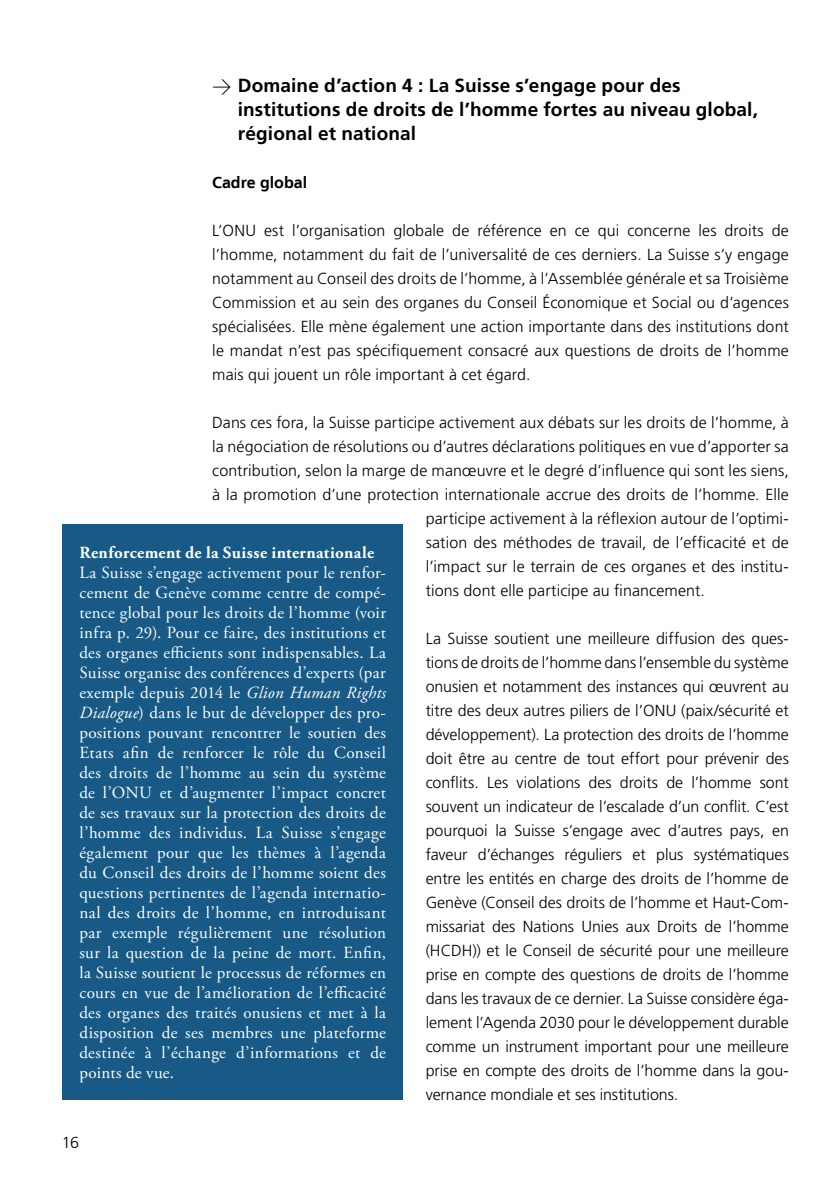
<style>
.page{position:relative;width:840px;height:1191px;background:#fff}
.page>*{position:absolute;margin:0;border:0;box-sizing:border-box;transform-origin:0 0}
.t1{font:700 19px/24px "Frutiger LT Pro";letter-spacing:.01em;color:#000}
.t2{font:17px/20px "Adobe Garamond Pro";letter-spacing:.02em;color:#fff;text-align:justify}
.t3{font:700 17px "Adobe Garamond Pro";letter-spacing:.02em;color:#fff}
.t4{font:300 16px/24px "Frutiger LT Pro";letter-spacing:.005em;color:#000;text-align:justify}
.t5{font:700 16px "Frutiger LT";color:#000}
.s1{font-family:"DIN";font-weight:300}
.s2{font-style:italic}
</style>
<div class="page">
<div style="left:62px;top:524px;width:341px;height:576px;background:#185985"></div>
<p class="t1" style="left:238px;top:74px;width:521px;text-indent:-26px"><span class="s1">&gt;</span> Domaine d’action 4 : La Suisse s’engage pour des institutions de droits de l’homme fortes au niveau global, régional et national</p>
<p class="t5" style="left:212px;top:173px;width:96px">Cadre global</p>
<p class="t4" style="left:212px;top:219px;width:578px">L’ONU est l’organisation globale de référence en ce qui concerne les droits de l’homme, notamment du fait de l’universalité de ces derniers. La Suisse s’y engage notamment au Conseil des droits de l’homme, à l’Assemblée générale et sa Troisième Commission et au sein des organes du Conseil Économique et Social ou d’agences spécialisées. Elle mène également une action importante dans des institutions dont le mandat n’est pas spécifiquement consacré aux questions de droits de l’homme mais qui jouent un rôle important à cet égard.</p>
<p class="t4" style="left:212px;top:411px;width:578px">Dans ces fora, la Suisse participe activement aux débats sur les droits de l’homme, à</p>
<p class="t4" style="left:212px;top:435px;width:578px">la négociation de résolutions ou d’autres déclarations politiques en vue d’apporter sa</p>
<p class="t4" style="left:212px;top:459px;width:577px">contribution, selon la marge de manœuvre et le degré d’influence qui sont les siens,</p>
<p class="t4" style="left:212px;top:483px;width:577px">à la promotion d’une protection internationale accrue des droits de l’homme. Elle</p>
<p class="t4" style="left:425px;top:507px;width:364px">participe activement à la réflexion autour de l’optimi-</p>
<p class="t4" style="left:425px;top:531px;width:364px">sation des méthodes de travail, de l’efficacité et de</p>
<p class="t4" style="left:425px;top:555px;width:364px">l’impact sur le terrain de ces organes et des institu-</p>
<p class="t4" style="left:425px;top:579px;width:280px">tions dont elle participe au financement.</p>
<p class="t4" style="left:425px;top:627px;width:364px">La Suisse soutient une meilleure diffusion des ques&shy;tions de droits de l’homme dans l’ensemble du système onusien et notamment des instances qui œuvrent au titre des deux autres piliers de l’ONU (paix/sécurité et développement). La protection des droits de l’homme doit être au centre de tout effort pour prévenir des conflits. Les violations des droits de l’homme sont souvent un indicateur de l’escalade d’un conflit. C’est pourquoi la Suisse s’engage avec d’autres pays, en faveur d’échanges réguliers et plus systématiques entre les entités en charge des droits de l’homme de Genève (Conseil des droits de l’homme et Haut-Com&shy;missariat des Nations Unies aux Droits de l’homme (HCDH)) et le Conseil de sécurité pour une meilleure prise en compte des questions de droits de l’homme dans les travaux de ce dernier. La Suisse considère éga&shy;lement l’Agenda 2030 pour le développement durable comme un instrument important pour une meilleure prise en compte des droits de l’homme dans la gou&shy;vernance mondiale et ses institutions.</p>
<p class="t3" style="left:79px;top:543px;width:296px">Renforcement de la Suisse internationale</p>
<p class="t2" style="left:79px;top:563px;width:308px">La Suisse s’engage activement pour le renfor&shy;cement de Genève comme centre de compé&shy;tence global pour les droits de l’homme (voir infra p. 29). Pour ce faire, des institutions et des organes efficients sont indispensables. La Suisse organise des conférences d’experts (par exemple depuis 2014 le <span class="s2">Glion Human Rights Dialogue</span>) dans le but de développer des pro&shy;positions pouvant rencontrer le soutien des Etats afin de renforcer le rôle du Conseil des droits de l’homme au sein du système de l’ONU et d’augmenter l’impact concret de ses travaux sur la protection des droits de l’homme des individus. La Suisse s’engage également pour que les thèmes à l’agenda du Conseil des droits de l’homme soient des questions pertinentes de l’agenda internatio&shy;nal des droits de l’homme, en introduisant par exemple régulièrement une résolution sur la question de la peine de mort. Enfin, la Suisse soutient le processus de réformes en cours en vue de l’amélioration de l’efficacité des organes des traités onusiens et met à la disposition de ses membres une plateforme destinée à l’échange d’informations et de points de vue.</p>
<p class="t4" style="left:62px;top:1131px;width:19px">16</p>
</div>
